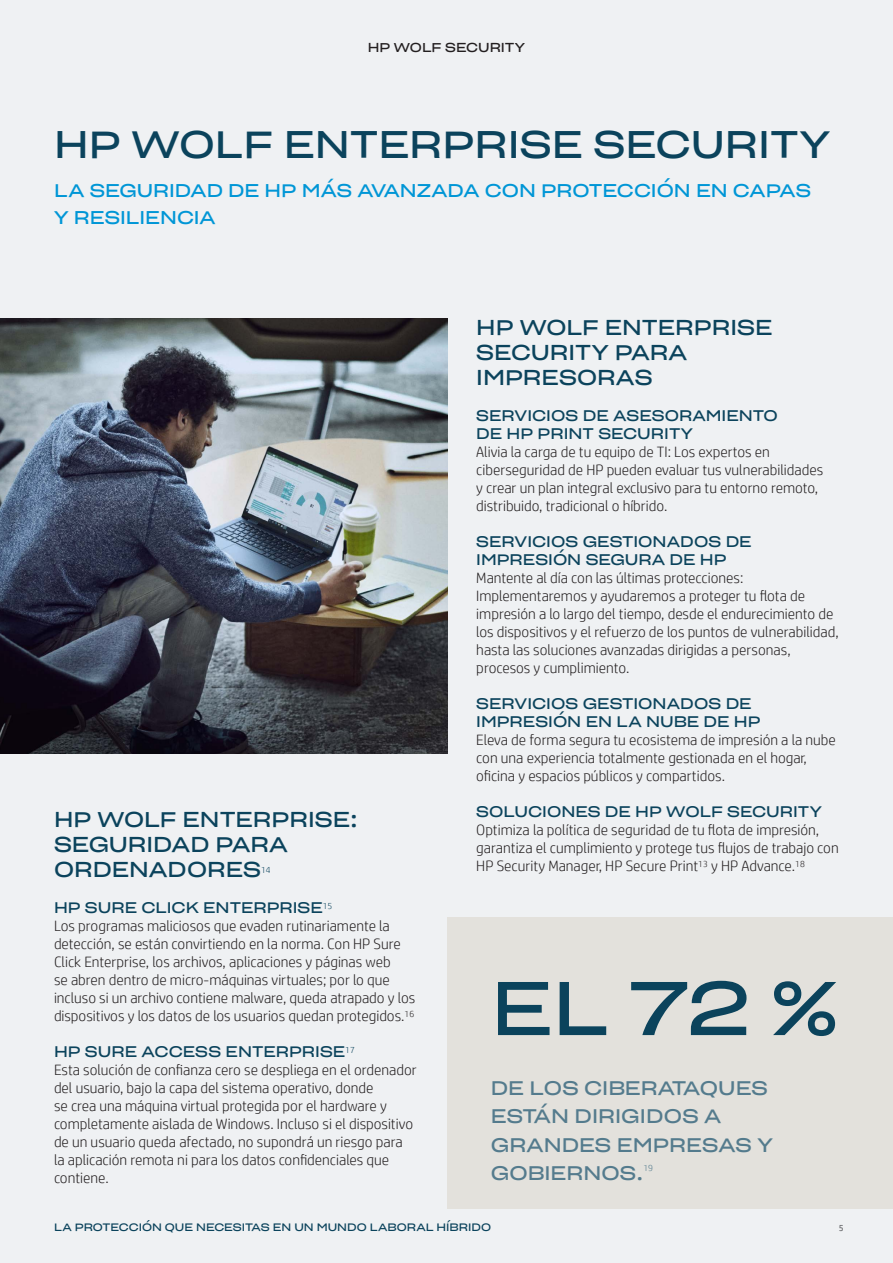
<style>
.page{position:relative;width:893px;height:1263px;background:#eff1f3}
.page>*{position:absolute;margin:0;border:0;box-sizing:border-box;transform-origin:0 0}
.t1{font:74.7px "Sharp Grotesk Book 25";color:#0b435c}
.t2{font:37.5px "Sharp Grotesk Book 25";color:#0b435c}
.t3{font:21px/25.2px "Sharp Grotesk Book 25";color:#0b435c}
.t4{font:19.2px/28.5px "Sharp Grotesk Book 25";color:#547b8d}
.t5{font:18px/27px "Sharp Grotesk Book 25";color:#0096d6}
.t6{font:300 15px/18px "HP Simplified";color:#231f20}
.t7{font:15px/18px "Sharp Grotesk Book 25";color:#0b435c}
.t8{font:12.6px "Sharp Grotesk Book 25";color:#231f20}
.t9{font:10.5px "Sharp Grotesk Book 25";color:#0b435c}
.t10{font:300 9px "HP Simplified";color:#0b435c}
.t11{font:300 9px "HP Simplified";color:#547b8d}
.t12{font:9px "HP Simplified";color:#6c6d70}
</style>
<div class="page">
<div style="left:447px;top:918px;width:446px;height:291px;background:#e3e1dc"></div>
<img style="left:0;top:318px;width:447px;height:436px">
<p class="t8" style="left:368px;top:37px;width:159px">HP WOLF SECURITY</p>
<h2 class="t2" style="left:54px;top:112px;width:778px">HP WOLF ENTERPRISE SECURITY</h2>
<p class="t5" style="left:54px;top:175px;width:758px">LA SEGURIDAD DE HP MÁS AVANZADA CON PROTECCIÓN EN CAPAS<br>Y RESILIENCIA</p>
<h3 class="t3" style="left:54px;top:804px;width:305px">HP WOLF ENTERPRISE:<br>SEGURIDAD PARA<br>ORDENADORES</h3>
<p class="t10" style="left:261px;top:863px;width:11px">14</p>
<p class="t7" style="left:54px;top:897px;width:280px">HP SURE CLICK ENTERPRISE<sup>15</sup></p>
<p class="t6" style="left:54px;top:916px;width:363px">Los programas maliciosos que evaden rutinariamente la detección, se están convirtiendo en la norma. Con HP Sure Click Enterprise, los archivos, aplicaciones y páginas web<br>se abren dentro de micro-máquinas virtuales; por lo que incluso si un archivo contiene malware, queda atrapado y los dispositivos y los datos de los usuarios quedan protegidos.<sup>16</sup></p>
<p class="t7" style="left:54px;top:1041px;width:302px">HP SURE ACCESS ENTERPRISE<sup>17</sup></p>
<p class="t6" style="left:54px;top:1060px;width:364px">Esta solución de confianza cero se despliega en el ordenador del usuario, bajo la capa del sistema operativo, donde<br>se crea una máquina virtual protegida por el hardware y completamente aislada de Windows. Incluso si el dispositivo de un usuario queda afectado, no supondrá un riesgo para la aplicación remota ni para los datos confidenciales que contiene.</p>
<h3 class="t3" style="left:476px;top:313px;width:297px">HP WOLF ENTERPRISE<br>SECURITY PARA<br>IMPRESORAS</h3>
<p class="t7" style="left:476px;top:406px;width:303px">SERVICIOS DE ASESORAMIENTO<br>DE HP PRINT SECURITY</p>
<p class="t6" style="left:476px;top:443px;width:348px">Alivia la carga de tu equipo de TI: Los expertos en ciberseguridad de HP pueden evaluar tus vulnerabilidades y crear un plan integral exclusivo para tu entorno remoto, distribuido, tradicional o híbrido.</p>
<p class="t7" style="left:476px;top:532px;width:277px">SERVICIOS GESTIONADOS DE<br>IMPRESIÓN SEGURA DE HP</p>
<p class="t6" style="left:476px;top:569px;width:364px">Mantente al día con las últimas protecciones:<br>Implementaremos y ayudaremos a proteger tu flota de impresión a lo largo del tiempo, desde el endurecimiento de los dispositivos y el refuerzo de los puntos de vulnerabilidad, hasta las soluciones avanzadas dirigidas a personas, procesos y cumplimiento.</p>
<p class="t7" style="left:476px;top:694px;width:286px">SERVICIOS GESTIONADOS DE<br>IMPRESIÓN EN LA NUBE DE HP</p>
<p class="t6" style="left:476px;top:731px;width:361px">Eleva de forma segura tu ecosistema de impresión a la nube con una experiencia totalmente gestionada en el hogar, oficina y espacios públicos y compartidos.</p>
<p class="t7" style="left:476px;top:802px;width:347px">SOLUCIONES DE HP WOLF SECURITY</p>
<p class="t6" style="left:476px;top:821px;width:364px">Optimiza la política de seguridad de tu flota de impresión, garantiza el cumplimiento y protege tus flujos de trabajo con<br>HP Security Manager, HP Secure Print<sup>13</sup> y HP Advance.<sup>18</sup></p>
<h1 class="t1" style="left:491px;top:943px;width:348px">EL 72 %</h1>
<p class="t4" style="left:491px;top:1072px;width:284px">DE LOS CIBERATAQUES<br>ESTÁN DIRIGIDOS A<br>GRANDES EMPRESAS Y<br>GOBIERNOS.</p>
<p class="t11" style="left:643px;top:1162px;width:11px">19</p>
<p class="t9" style="left:54px;top:1218px;width:439px">LA PROTECCIÓN QUE NECESITAS EN UN MUNDO LABORAL HÍBRIDO</p>
<p class="t12" style="left:839px;top:1222px;width:6px">5</p>
</div>
